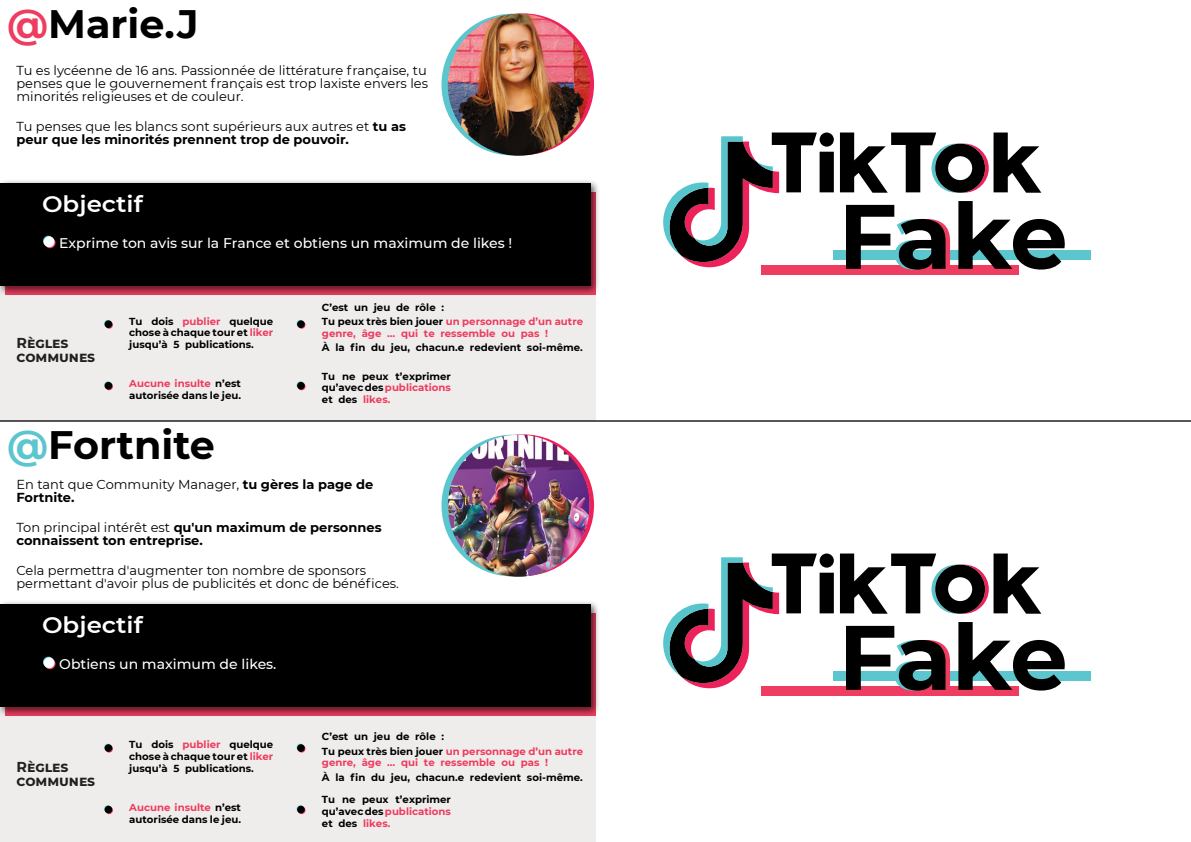
<style>
.page{position:relative;width:1191px;height:842px;background:#fff}
.page>*{position:absolute;margin:0;border:0;box-sizing:border-box;transform-origin:0 0}
.t1{font:700 91.3px "Montserrat";letter-spacing:-.015em;color:#000001}
.t2{font:700 39.7px "Montserrat";color:#000001}
.t3{font:600 22.3px "Montserrat";color:#fff;scale:1.1 1}
.t4{font:700 14.3px/14px "Montserrat";letter-spacing:-.005em;color:#231f20}
.t5{font:500 14px "Montserrat";color:#fff}
.t6{font:13px/13px "Montserrat";color:#000001}
.t7{font:700 13px/13px "Montserrat";color:#000001}
.t8{font:700 10.2px/11.6px "Montserrat";color:#000001}
.t9{font:700 10.2px "Montserrat";color:#ee3b5f}
.s1{color:#ee3d60}
.s2{font-weight:700}
.s3{color:#ee3b5f}
.s4{color:#5bc6ce}
.s5{font-weight:400}
</style>
<div class="page">
<div style="left:0;top:236px;width:595px;height:185px;background:#eeedeb"></div>
<div style="left:0;top:657px;width:595px;height:185px;background:#eeedeb"></div>
<div style="left:298px;top:321px;width:7px;height:8px;background:#d03554;border-radius:50%"></div>
<div style="left:297px;top:320px;width:8px;height:8px;background:#000001;border-radius:50%"></div>
<div style="left:104px;top:320px;width:8px;height:7px;background:#4b9ba2;border-radius:50%"></div>
<svg style="left:105px;top:321px;width:8px;height:8px"></svg>
<div style="left:105px;top:320px;width:7px;height:8px;background:#000001;border-radius:50%"></div>
<div style="left:297px;top:381px;width:7px;height:8px;background:#4fa1a8;border-radius:50%"></div>
<div style="left:297px;top:382px;width:8px;height:8px;background:#000001;border-radius:50%"></div>
<svg style="left:104px;top:381px;width:8px;height:8px"></svg>
<div style="left:105px;top:383px;width:8px;height:7px;background:#cd3452;border-radius:50%"></div>
<div style="left:105px;top:382px;width:7px;height:8px;background:#000001;border-radius:50%"></div>
<div style="left:297px;top:744px;width:8px;height:8px;background:#000001;border-radius:50%"></div>
<div style="left:104px;top:744px;width:8px;height:7px;background:#3c8489;border-radius:50%"></div>
<div style="left:105px;top:745px;width:8px;height:7px;background:#9b273f;border-radius:50%"></div>
<div style="left:105px;top:744px;width:7px;height:8px;background:#000001;border-radius:50%"></div>
<div style="left:297px;top:805px;width:7px;height:8px;background:#40898f;border-radius:50%"></div>
<div style="left:298px;top:806px;width:7px;height:8px;background:#93253b;border-radius:50%"></div>
<div style="left:297px;top:806px;width:8px;height:7px;background:#000001;border-radius:50%"></div>
<svg style="left:105px;top:806px;width:8px;height:8px"></svg>
<div style="left:105px;top:806px;width:7px;height:7px;background:#000001;border-radius:50%"></div>
<div style="left:833px;top:671px;width:258px;height:10px;background:#5bc6ce"></div>
<div style="left:761px;top:686px;width:258px;height:9px;background:#ee3d60"></div>
<svg style="left:663px;top:553px;width:378px;height:137px"></svg>
<img style="left:0;top:602px;width:599px;height:115px">
<div style="left:0;top:604px;width:590px;height:103px;background:#000001"></div>
<div style="left:43px;top:657px;width:11px;height:10px;background:#76cfd6;border-radius:50%"></div>
<svg style="left:45px;top:658px;width:11px;height:11px"></svg>
<div style="left:44px;top:657px;width:10px;height:11px;background:#fff;border-radius:50%"></div>
<svg style="left:441px;top:435px;width:142px;height:141px"></svg>
<svg style="left:452px;top:434px;width:142px;height:142px"></svg>
<img style="left:448px;top:435px;width:142px;height:142px;border-radius:50%">
<div style="left:833px;top:251px;width:258px;height:9px;background:#5bc6ce"></div>
<div style="left:761px;top:265px;width:258px;height:9px;background:#ee3d60"></div>
<svg style="left:663px;top:133px;width:378px;height:137px"></svg>
<img style="left:0;top:181px;width:599px;height:115px">
<div style="left:0;top:183px;width:590px;height:103px;background:#000001"></div>
<div style="left:43px;top:236px;width:11px;height:10px;background:#76cfd6;border-radius:50%"></div>
<svg style="left:45px;top:237px;width:11px;height:11px"></svg>
<div style="left:44px;top:236px;width:10px;height:11px;background:#fff;border-radius:50%"></div>
<svg style="left:441px;top:14px;width:142px;height:141px"></svg>
<svg style="left:452px;top:13px;width:142px;height:142px"></svg>
<img style="left:448px;top:14px;width:142px;height:142px;border-radius:50%">
<hr style="left:0;top:420px;width:1191px;height:1px;background:#231f20">
<h2 class="t2" style="left:7px;top:-1px;width:193px"><span class="s1">@</span>Marie.J</h2>
<p class="t6" style="left:16px;top:64px;width:413px;text-align:justify">Tu es lycéenne de 16 ans. Passionnée de littérature française, tu penses que le gouvernement français est trop laxiste envers les minorités religieuses et de couleur.</p>
<p class="t6" style="left:16px;top:120px;width:391px">Tu penses que les blancs sont supérieurs aux autres et <span class="s2">tu as peur que les minorités prennent trop de pouvoir.</span></p>
<h3 class="t3" style="left:42px;top:190px;width:93px">Objectif</h3>
<h3 class="t5" style="left:59px;top:235px;width:454px">Exprime ton avis sur la France et obtiens un maximum de likes !</h3>
<h3 class="t4" style="left:17px;top:336px;width:80px">Règles communes</h3>
<p class="t8" style="left:129px;top:315px;width:146px;text-align:justify">Tu dois <span class="s3">publier</span> quelque chose à chaque tour et <span class="s3">liker </span>jusqu’à 5 publications.</p>
<p class="t8" style="left:129px;top:378px;width:113px"><span class="s3">Aucune insulte</span> n’est autorisée dans le jeu.</p>
<h2 class="t2" style="left:7px;top:420px;width:209px"><span class="s4">@</span>Fortnite</h2>
<p class="t8" style="left:322px;top:300px;width:263px;line-height:14.4px">C’est un jeu de rôle :<br>Tu peux très bien jouer <span class="s3">un personnage d’un autre</span></p>
<p class="t9" style="left:322px;top:327px;width:228px">genre, âge … qui te ressemble ou pas !</p>
<p class="t8" style="left:322px;top:342px;width:262px">À la fin du jeu, chacun.e redevient soi-même.</p>
<p class="t8" style="left:322px;top:370px;width:130px;text-align:justify">Tu ne peux t’exprimer qu’avecdes<span class="s3">publications </span>et des <span class="s3">likes.</span></p>
<p class="t6" style="left:16px;top:477px;width:358px">En tant que Community Manager, <span class="s2">tu gères la page de<br>Fortnite.</span></p>
<p class="t7" style="left:16px;top:520px;width:367px"><span class="s5">Ton principal intérêt est</span> qu'un maximum de personnes connaissent ton entreprise.</p>
<p class="t6" style="left:16px;top:563px;width:384px">Cela permettra d'augmenter ton nombre de sponsors permettant d'avoir plus de publicités et donc de bénéfices.</p>
<h3 class="t3" style="left:42px;top:611px;width:93px">Objectif</h3>
<h3 class="t5" style="left:59px;top:656px;width:219px">Obtiens un maximum de likes.</h3>
<h3 class="t4" style="left:17px;top:760px;width:80px">Règles communes</h3>
<p class="t8" style="left:129px;top:739px;width:146px;text-align:justify">Tu dois <span class="s3">publier</span> quelque chose à chaque tour et <span class="s3">liker </span>jusqu’à 5 publications.</p>
<p class="t8" style="left:129px;top:802px;width:113px"><span class="s3">Aucune insulte</span> n’est autorisée dans le jeu.</p>
<p class="t8" style="left:322px;top:729px;width:263px;line-height:14.4px">C’est un jeu de rôle :<br>Tu peux très bien jouer <span class="s3">un personnage d’un autre</span></p>
<p class="t9" style="left:322px;top:756px;width:228px">genre, âge … qui te ressemble ou pas !</p>
<p class="t8" style="left:322px;top:771px;width:262px">À la fin du jeu, chacun.e redevient soi-même.</p>
<p class="t8" style="left:322px;top:794px;width:130px;text-align:justify">Tu ne peux t’exprimer qu’avecdes<span class="s3">publications </span>et des <span class="s3">likes.</span></p>
<h1 class="t1" style="left:838px;top:180px;width:231px">Fake</h1>
<h1 class="t1" style="left:838px;top:601px;width:231px">Fake</h1>
</div>
